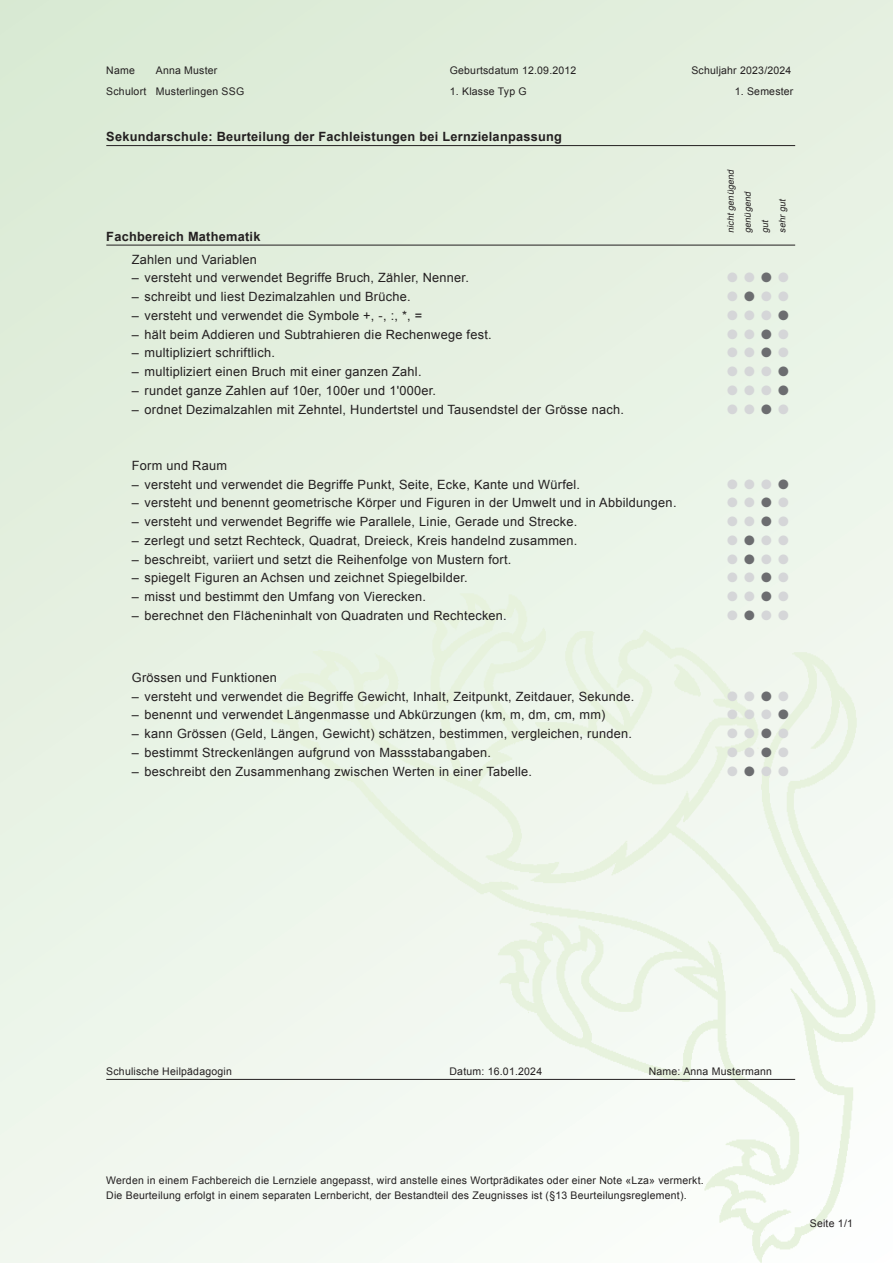
<style>
.page{position:relative;width:893px;height:1263px;background:#fff}
.page>*{position:absolute;margin:0;border:0;box-sizing:border-box;transform-origin:0 0}
.t1{font:13.5px "Zapf Dingbats ITC";color:#d5d6d8}
.t2{font:12.75px "Arial";letter-spacing:.02em;color:#231f20}
.bold_unterstrichen{font:700 12.75px "Arial";letter-spacing:.02em;color:#231f20}
.unterstrichen{font:10.5px "Arial";letter-spacing:.02em;color:#231f20}
.bold_unterstrichen-2{font:10.5px "Arial";letter-spacing:.02em;color:#231f20}
.t3{font:italic 9px "Arial";color:#231f20}
.s1{color:#6c6d70}
</style>
<div class="page">
<div style="left:0;top:0;width:893px;height:1263px;background:linear-gradient(to bottom,#dfecd9,#f2f8f0)"></div>
<img style="left:267px;top:581px;width:608px;height:681px">
<hr style="left:106px;top:245px;width:689px;height:1px;background:#231f20">
<hr style="left:106px;top:1079px;width:689px;height:1px;background:#231f20">
<hr style="left:106px;top:145px;width:689px;height:1px;background:#231f20">
<p class="unterstrichen" style="left:106px;top:63px;width:30px">Name</p>
<p class="unterstrichen" style="left:156px;top:63px;width:63px">Anna Muster</p>
<p class="unterstrichen" style="left:450px;top:63px;width:128px">Geburtsdatum 12.09.2012</p>
<p class="unterstrichen" style="left:691px;top:63px;width:102px">Schuljahr 2023/2024</p>
<p class="unterstrichen" style="left:106px;top:84px;width:139px">Schulort Musterlingen SSG</p>
<p class="unterstrichen" style="left:450px;top:84px;width:78px">1. Klasse Typ G</p>
<p class="unterstrichen" style="left:735px;top:84px;width:60px">1. Semester</p>
<p class="bold_unterstrichen" style="left:106px;top:128px;width:457px">Sekundarschule: Beurteilung der Fachleistungen bei Lernzielanpassung</p>
<p class="t3" style="left:725px;top:233px;width:66px;rotate:-90deg">nicht genügend</p>
<p class="t3" style="left:742px;top:233px;width:44px;rotate:-90deg">genügend</p>
<p class="t3" style="left:776px;top:233px;width:37px;rotate:-90deg">sehr gut</p>
<p class="t3" style="left:759px;top:233px;width:16px;rotate:-90deg">gut</p>
<p class="bold_unterstrichen" style="left:106px;top:228px;width:156px">Fachbereich Mathematik</p>
<p class="t2" style="left:132px;top:251px;width:127px">Zahlen und Variablen</p>
<p class="t2" style="left:132px;top:270px;width:339px">– versteht und verwendet Begriffe Bruch, Zähler, Nenner.</p>
<p class="t1" style="left:727px;top:271px;width:63px">●●<span class="s1">●</span>●</p>
<p class="t2" style="left:132px;top:288px;width:280px">– schreibt und liest Dezimalzahlen und Brüche.</p>
<p class="t1" style="left:727px;top:290px;width:63px">●<span class="s1">●</span>●●</p>
<p class="t2" style="left:132px;top:307px;width:292px">– versteht und verwendet die Symbole +, -, :, *, =</p>
<p class="t1" style="left:727px;top:309px;width:63px">●●●<span class="s1">●</span></p>
<p class="t2" style="left:132px;top:326px;width:361px">– hält beim Addieren und Subtrahieren die Rechenwege fest.</p>
<p class="t1" style="left:727px;top:328px;width:63px">●●<span class="s1">●</span>●</p>
<p class="t2" style="left:132px;top:345px;width:145px">– multipliziert schriftlich.</p>
<p class="t1" style="left:727px;top:346px;width:63px">●●<span class="s1">●</span>●</p>
<p class="t2" style="left:132px;top:363px;width:291px">– multipliziert einen Bruch mit einer ganzen Zahl.</p>
<p class="t1" style="left:727px;top:365px;width:63px">●●●<span class="s1">●</span></p>
<p class="t2" style="left:132px;top:382px;width:306px">– rundet ganze Zahlen auf 10er, 100er und 1'000er.</p>
<p class="t1" style="left:727px;top:384px;width:63px">●●●<span class="s1">●</span></p>
<p class="t2" style="left:132px;top:401px;width:494px">– ordnet Dezimalzahlen mit Zehntel, Hundertstel und Tausendstel der Grösse nach.</p>
<p class="t1" style="left:727px;top:403px;width:63px">●●<span class="s1">●</span>●</p>
<p class="t2" style="left:132px;top:457px;width:97px">Form und Raum</p>
<p class="t2" style="left:132px;top:476px;width:450px">– versteht und verwendet die Begriffe Punkt, Seite, Ecke, Kante und Würfel.</p>
<p class="t1" style="left:727px;top:478px;width:63px">●●●<span class="s1">●</span></p>
<p class="t2" style="left:132px;top:495px;width:546px">– versteht und benennt geometrische Körper und Figuren in der Umwelt und in Abbildungen.</p>
<p class="t1" style="left:727px;top:496px;width:63px">●●<span class="s1">●</span>●</p>
<p class="t2" style="left:132px;top:513px;width:447px">– versteht und verwendet Begriffe wie Parallele, Linie, Gerade und Strecke.</p>
<p class="t1" style="left:727px;top:515px;width:63px">●●<span class="s1">●</span>●</p>
<p class="t2" style="left:132px;top:532px;width:447px">– zerlegt und setzt Rechteck, Quadrat, Dreieck, Kreis handelnd zusammen.</p>
<p class="t1" style="left:727px;top:534px;width:63px">●<span class="s1">●</span>●●</p>
<p class="t2" style="left:132px;top:551px;width:381px">– beschreibt, variiert und setzt die Reihenfolge von Mustern fort.</p>
<p class="t1" style="left:727px;top:553px;width:63px">●<span class="s1">●</span>●●</p>
<p class="t2" style="left:132px;top:570px;width:337px">– spiegelt Figuren an Achsen und zeichnet Spiegelbilder.</p>
<p class="t1" style="left:727px;top:571px;width:63px">●●<span class="s1">●</span>●</p>
<p class="t2" style="left:132px;top:588px;width:296px">– misst und bestimmt den Umfang von Vierecken.</p>
<p class="t1" style="left:727px;top:590px;width:63px">●●<span class="s1">●</span>●</p>
<p class="t2" style="left:132px;top:607px;width:377px">– berechnet den Flächeninhalt von Quadraten und Rechtecken.</p>
<p class="t1" style="left:727px;top:609px;width:63px">●<span class="s1">●</span>●●</p>
<p class="t2" style="left:132px;top:669px;width:146px">Grössen und Funktionen</p>
<p class="t2" style="left:132px;top:688px;width:504px">– versteht und verwendet die Begriffe Gewicht, Inhalt, Zeitpunkt, Zeitdauer, Sekunde.</p>
<p class="t1" style="left:727px;top:690px;width:63px">●●<span class="s1">●</span>●</p>
<p class="t2" style="left:132px;top:706px;width:475px">– benennt und verwendet Längenmasse und Abkürzungen (km, m, dm, cm, mm)</p>
<p class="t1" style="left:727px;top:708px;width:63px">●●●<span class="s1">●</span></p>
<p class="t2" style="left:132px;top:725px;width:502px">– kann Grössen (Geld, Längen, Gewicht) schätzen, bestimmen, vergleichen, runden.</p>
<p class="t1" style="left:727px;top:727px;width:63px">●●<span class="s1">●</span>●</p>
<p class="t2" style="left:132px;top:744px;width:361px">– bestimmt Streckenlängen aufgrund von Massstabangaben.</p>
<p class="t1" style="left:727px;top:746px;width:63px">●●<span class="s1">●</span>●</p>
<p class="t2" style="left:132px;top:763px;width:402px">– beschreibt den Zusammenhang zwischen Werten in einer Tabelle.</p>
<p class="t1" style="left:727px;top:765px;width:63px">●<span class="s1">●</span>●●</p>
<p class="bold_unterstrichen-2" style="left:106px;top:1064px;width:127px">Schulische Heilpädagogin</p>
<p class="bold_unterstrichen-2" style="left:449px;top:1064px;width:94px">Datum: 16.01.2024</p>
<p class="bold_unterstrichen-2" style="left:649px;top:1064px;width:125px">Name: Anna Mustermann</p>
<p class="unterstrichen" style="left:106px;top:1173px;width:599px">Werden in einem Fachbereich die Lernziele angepasst, wird anstelle eines Wortprädikates oder einer Note «Lza» vermerkt.</p>
<p class="unterstrichen" style="left:106px;top:1188px;width:582px">Die Beurteilung erfolgt in einem separaten Lernbericht, der Bestandteil des Zeugnisses ist (§13 Beurteilungsreglement).</p>
<p class="unterstrichen" style="left:810px;top:1217px;width:45px">Seite 1/1</p>
</div>
